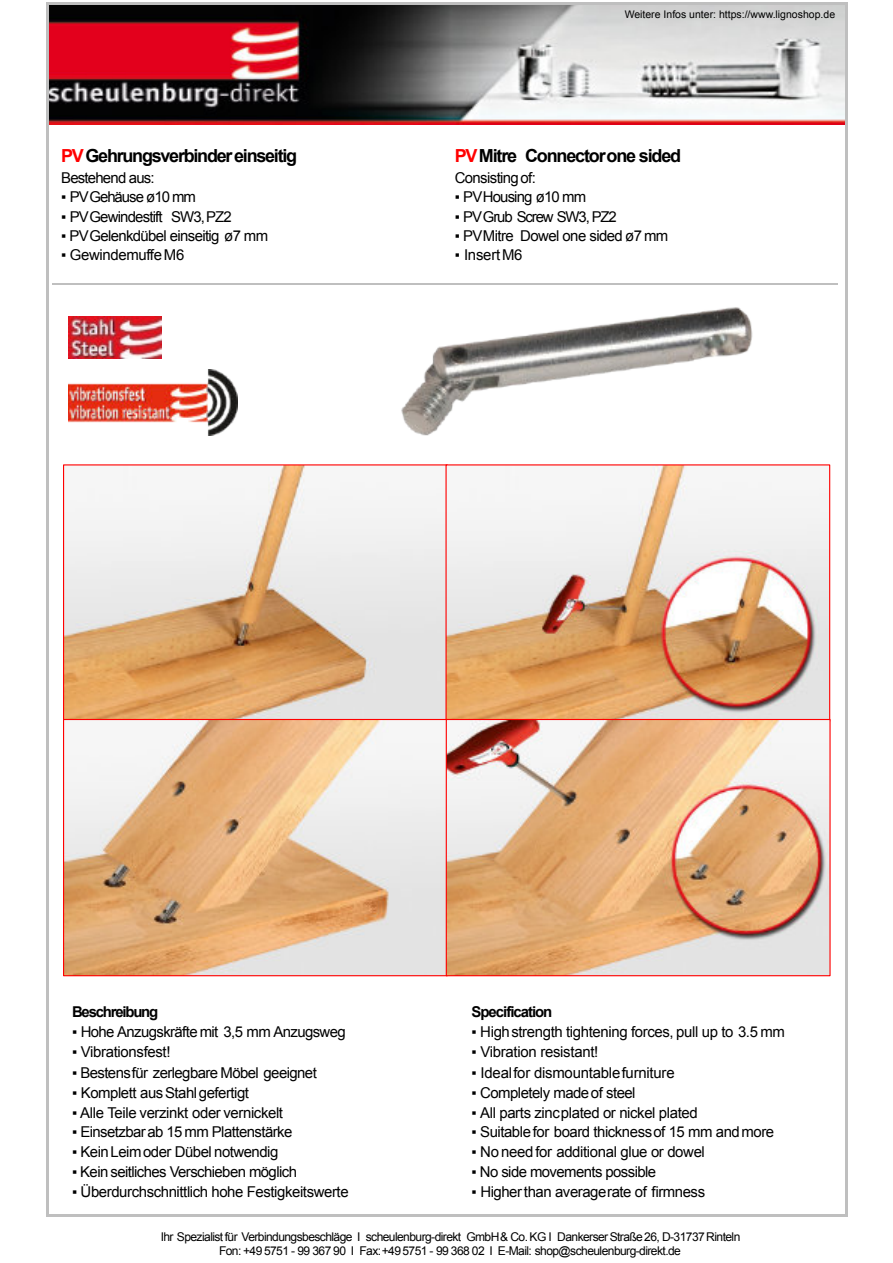
<style>
.page{position:relative;width:893px;height:1263px;background:#fff}
.page>*{position:absolute;margin:0;border:0;box-sizing:border-box;transform-origin:0 0}
.t1{font:700 18px "Arial";letter-spacing:-.07em;color:#000}
.t2{font:15px "Arial";letter-spacing:-.03em;color:#000}
.t3{font:15px "Arial";letter-spacing:-.055em;color:#000}
.t4{font:700 15px "Arial";letter-spacing:-.07em;color:#000}
.t5{font:15px "Arial";letter-spacing:-.075em;color:#000}
.t6{font:15px "Arial";letter-spacing:-.07em;color:#000}
.t7{font:15px "Arial";letter-spacing:-.06em;color:#000}
.t8{font:12px/14.7px "Arial";letter-spacing:-.05em;color:#000;text-align:center}
.t9{font:10.5px "Arial";color:#000}
.s1{color:#f00}
</style>
<div class="page">
<img style="left:49px;top:5px;width:797px;height:119px">
<hr style="left:52px;top:283px;width:395px;height:2px;background:#bfbfbf">
<hr style="left:447px;top:283px;width:390px;height:2px;background:#bfbfbf">
<img style="left:65px;top:466px;width:764px;height:508px">
<img style="left:401px;top:307px;width:352px;height:129px">
<div style="left:63px;top:719px;width:385px;height:257px;border:1px solid #f00"></div>
<div style="left:446px;top:719px;width:385px;height:257px;border:1px solid #f00"></div>
<img style="left:68px;top:369px;width:170px;height:67px">
<img style="left:69px;top:316px;width:92px;height:42px">
<hr style="left:49px;top:3px;width:797px;height:2px;background:#bfbfbf">
<hr style="left:46px;top:5px;width:3px;height:1209px;background:#bfbfbf">
<hr style="left:846px;top:5px;width:2px;height:1209px;background:#bfbfbf">
<hr style="left:49px;top:1214px;width:797px;height:2px;background:#bfbfbf">
<p class="t9" style="left:625px;top:11px;width:212px">Weitere Infos unter: https://www.lignoshop.de</p>
<p class="t1" style="left:61px;top:149px;width:238px"><span class="s1">PV</span>Gehrungsverbinder einseitig</p>
<p class="t1" style="left:455px;top:149px;width:228px"><span class="s1">PV</span>Mitre Connectorone sided</p>
<p class="t3" style="left:61px;top:172px;width:95px">Bestehend aus:</p>
<p class="t2" style="left:455px;top:172px;width:83px">Consistingof:</p>
<p class="t6" style="left:61px;top:191px;width:136px">▪ PVGehäuse ø10 mm</p>
<p class="t7" style="left:455px;top:191px;width:133px">▪ PVHousing ø10 mm</p>
<p class="t3" style="left:61px;top:211px;width:172px">▪ PVGewindestift SW3,PZ2</p>
<p class="t5" style="left:455px;top:211px;width:164px">▪ PVGrub Screw SW3, PZ2</p>
<p class="t2" style="left:61px;top:230px;width:209px">▪ PVGelenkdübel einseitig ø7 mm</p>
<p class="t2" style="left:455px;top:230px;width:215px">▪ PVMitre Dowel one sided ø7 mm</p>
<p class="t2" style="left:61px;top:249px;width:125px">▪ GewindemuffeM6</p>
<p class="t2" style="left:455px;top:249px;width:69px">▪ InsertM6</p>
<p class="t4" style="left:72px;top:1006px;width:88px">Beschreibung</p>
<p class="t4" style="left:472px;top:1006px;width:82px">Specification</p>
<p class="t2" style="left:72px;top:1026px;width:275px">▪ Hohe Anzugskräfte mit 3,5 mm Anzugsweg</p>
<p class="t2" style="left:472px;top:1026px;width:315px">▪ Highstrength tightening forces, pull up to 3.5 mm</p>
<p class="t2" style="left:72px;top:1046px;width:100px">▪ Vibrationsfest!</p>
<p class="t2" style="left:472px;top:1046px;width:128px">▪ Vibration resistant!</p>
<p class="t2" style="left:72px;top:1067px;width:246px">▪ Bestensfür zerlegbare Möbel geeignet</p>
<p class="t2" style="left:472px;top:1067px;width:205px">▪ Idealfor dismountablefurniture</p>
<p class="t2" style="left:72px;top:1087px;width:179px">▪ Komplett ausStahlgefertigt</p>
<p class="t2" style="left:472px;top:1087px;width:166px">▪ Completely madeof steel</p>
<p class="t2" style="left:72px;top:1107px;width:213px">▪ Alle Teile verzinkt oder vernickelt</p>
<p class="t2" style="left:472px;top:1107px;width:228px">▪ All parts zincplated or nickel plated</p>
<p class="t2" style="left:72px;top:1126px;width:222px">▪ Einsetzbarab 15 mm Plattenstärke</p>
<p class="t2" style="left:472px;top:1126px;width:304px">▪ Suitablefor board thicknessof 15 mm andmore</p>
<p class="t2" style="left:72px;top:1146px;width:208px">▪ KeinLeimoder Dübel notwendig</p>
<p class="t2" style="left:472px;top:1146px;width:235px">▪ No needfor additional glue or dowel</p>
<p class="t2" style="left:72px;top:1166px;width:226px">▪ Kein seitliches Verschieben möglich</p>
<p class="t2" style="left:472px;top:1166px;width:186px">▪ No side movements possible</p>
<p class="t2" style="left:72px;top:1186px;width:278px">▪ Überdurchschnittlich hohe Festigkeitswerte</p>
<p class="t2" style="left:472px;top:1186px;width:235px">▪ Higher than averagerate of firmness</p>
<p class="t8" style="left:161px;top:1230px;width:581px">Ihr Spezialist für Verbindungsbeschläge I scheulenburg-direkt GmbH&amp; Co. KG I Dankerser Straße26, D-31737 Rinteln<br>Fon: +49 5751 - 99 367 90 I Fax:+49 5751 - 99 368 02 I E-Mail: shop@scheulenburg-direkt.de</p>
</div>
